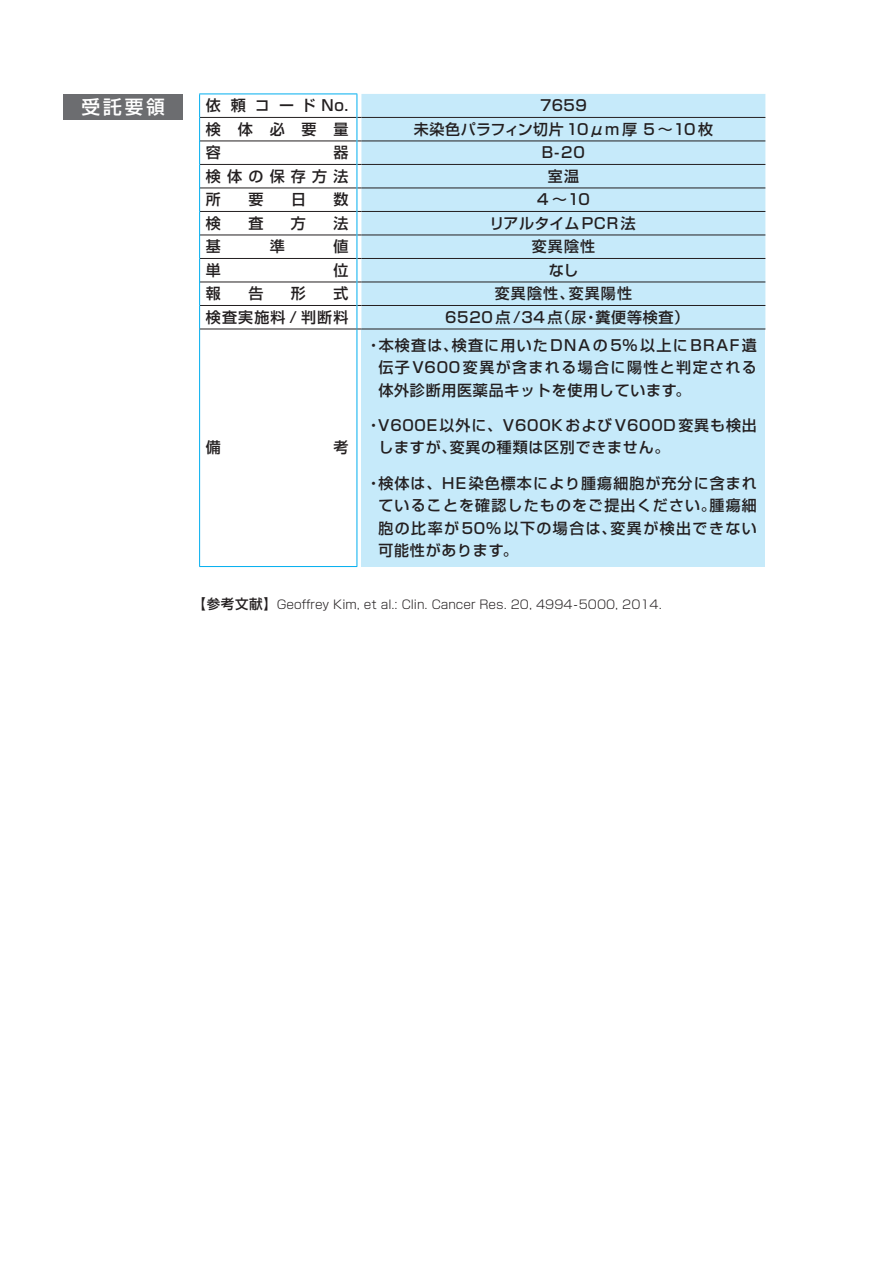
<style>
.page{position:relative;width:893px;height:1263px;background:#fff}
.page>*{position:absolute;margin:0;border:0;box-sizing:border-box;transform-origin:0 0}
.t1{font:500 18.75px "Shin Go";color:#fff}
.t2{font:500 15px/22.5px "Shin Go Pro";letter-spacing:.06em;color:#231f20;text-align:justify}
.t3{font:500 15px "Shin Go Pro";letter-spacing:.03em;color:#231f20}
.t4{font:500 15px "Shin Go Pro";letter-spacing:.025em;color:#231f20}
.t5{font:500 15px "Shin Go Pro";letter-spacing:.415em;color:#231f20}
.t6{font:300 12px "Shin Go Pro";color:#231f20}
.s1{font-weight:500;font-size:13.5px}
</style>
<div class="page">
<div style="left:361px;top:94px;width:404px;height:235px;background:#c6eafa"></div>
<div style="left:361px;top:329px;width:404px;height:237px;background:#c6eafa"></div>
<hr style="left:200px;top:117px;width:157px;height:1px;background:#231f20">
<hr style="left:361px;top:117px;width:404px;height:1px;background:#231f20">
<hr style="left:200px;top:141px;width:157px;height:1px;background:#231f20">
<hr style="left:361px;top:141px;width:404px;height:1px;background:#231f20">
<hr style="left:200px;top:164px;width:157px;height:1px;background:#231f20">
<hr style="left:361px;top:164px;width:404px;height:1px;background:#231f20">
<hr style="left:200px;top:188px;width:157px;height:1px;background:#231f20">
<hr style="left:361px;top:188px;width:404px;height:1px;background:#231f20">
<hr style="left:200px;top:211px;width:157px;height:1px;background:#231f20">
<hr style="left:361px;top:211px;width:404px;height:1px;background:#231f20">
<hr style="left:200px;top:235px;width:157px;height:1px;background:#231f20">
<hr style="left:361px;top:235px;width:404px;height:1px;background:#231f20">
<hr style="left:200px;top:258px;width:157px;height:1px;background:#231f20">
<hr style="left:361px;top:258px;width:404px;height:1px;background:#231f20">
<hr style="left:200px;top:282px;width:157px;height:1px;background:#231f20">
<hr style="left:361px;top:282px;width:404px;height:1px;background:#231f20">
<hr style="left:200px;top:305px;width:157px;height:1px;background:#231f20">
<hr style="left:361px;top:305px;width:404px;height:1px;background:#231f20">
<hr style="left:199px;top:329px;width:158px;height:1px;background:#231f20">
<hr style="left:361px;top:329px;width:404px;height:1px;background:#231f20">
<hr style="left:199px;top:94px;width:158px;height:1px;background:#00aeef">
<svg style="left:199px;top:94px;width:1px;height:235px"></svg>
<svg style="left:357px;top:94px;width:4px;height:236px"></svg>
<hr style="left:199px;top:329px;width:1px;height:237px;background:#00aeef">
<hr style="left:357px;top:329px;width:1px;height:237px;background:#00aeef">
<hr style="left:199px;top:566px;width:158px;height:1px;background:#00aeef">
<div style="left:64px;top:94px;width:119px;height:26px;background:#6c6d70"></div>
<p class="t1" style="left:82px;top:95px;width:85px">受託要領</p>
<p class="t2" style="left:206px;top:93px;width:144px">依 頼 コ ードNo.</p>
<p class="t2" style="left:540px;top:93px;width:48px">7659</p>
<p class="t2" style="left:206px;top:116px;width:144px">検体必要量</p>
<p class="t3" style="left:414px;top:117px;width:301px">未染色パラフィン切片 10μm 厚 5 〜10 枚</p>
<p class="t2" style="left:206px;top:140px;width:16px">容</p>
<p class="t2" style="left:333px;top:140px;width:16px">器</p>
<p class="t2" style="left:542px;top:140px;width:45px">B-20</p>
<p class="t5" style="left:206px;top:164px;width:144px">検体の保存方法</p>
<p class="t2" style="left:548px;top:163px;width:33px">室温</p>
<p class="t2" style="left:206px;top:187px;width:16px">所</p>
<p class="t2" style="left:249px;top:187px;width:16px">要</p>
<p class="t2" style="left:291px;top:187px;width:16px">日</p>
<p class="t2" style="left:333px;top:187px;width:16px">数</p>
<p class="t2" style="left:537px;top:187px;width:54px">4 〜10</p>
<p class="t2" style="left:206px;top:210px;width:16px">検</p>
<p class="t2" style="left:248px;top:210px;width:16px">査</p>
<p class="t2" style="left:291px;top:210px;width:16px">方</p>
<p class="t2" style="left:333px;top:210px;width:16px">法</p>
<p class="t4" style="left:490px;top:211px;width:148px">リアルタイムPCR 法</p>
<p class="t2" style="left:206px;top:234px;width:16px">基</p>
<p class="t2" style="left:270px;top:234px;width:16px">準</p>
<p class="t2" style="left:333px;top:234px;width:16px">値</p>
<p class="t2" style="left:532px;top:234px;width:65px">変異陰性</p>
<p class="t2" style="left:206px;top:257px;width:16px">単</p>
<p class="t2" style="left:333px;top:257px;width:16px">位</p>
<p class="t2" style="left:549px;top:257px;width:31px">なし</p>
<p class="t2" style="left:206px;top:281px;width:16px">報</p>
<p class="t2" style="left:248px;top:281px;width:16px">告</p>
<p class="t2" style="left:291px;top:281px;width:16px">形</p>
<p class="t2" style="left:333px;top:281px;width:16px">式</p>
<p class="t2" style="left:495px;top:281px;width:139px">変異陰性、変異陽性</p>
<p class="t2" style="left:206px;top:304px;width:144px">検査実施料 / 判断料</p>
<p class="t2" style="left:445px;top:304px;width:246px">6520 点 /34 点（尿・糞便等検査）</p>
<p class="t2" style="left:206px;top:435px;width:16px">備</p>
<p class="t2" style="left:333px;top:435px;width:16px">考</p>
<p class="t2" style="left:378px;top:332px;width:380px;text-indent:-12px">・本検査は、検査に用いたDNAの5%以上にBRAF遺伝子V600変異が含まれる場合に陽性と判定される体外診断用医薬品キットを使用しています。</p>
<p class="t2" style="left:378px;top:412px;width:380px;text-indent:-12px">・V600E 以外に、V600K および V600D 変異も検出しますが、変異の種類は区別できません。</p>
<p class="t2" style="left:378px;top:470px;width:380px;text-indent:-12px">・検体は、HE染色標本により腫瘍細胞が充分に含まれていることを確認したものをご提出ください。腫瘍細胞の比率が50%以下の場合は、変異が検出できない可能性があります。</p>
<p class="t6" style="left:192px;top:594px;width:471px"><span class="s1">【参考文献】</span>Geoffrey Kim, et al.: Clin. Cancer Res. 20, 4994-5000, 2014.</p>
</div>
